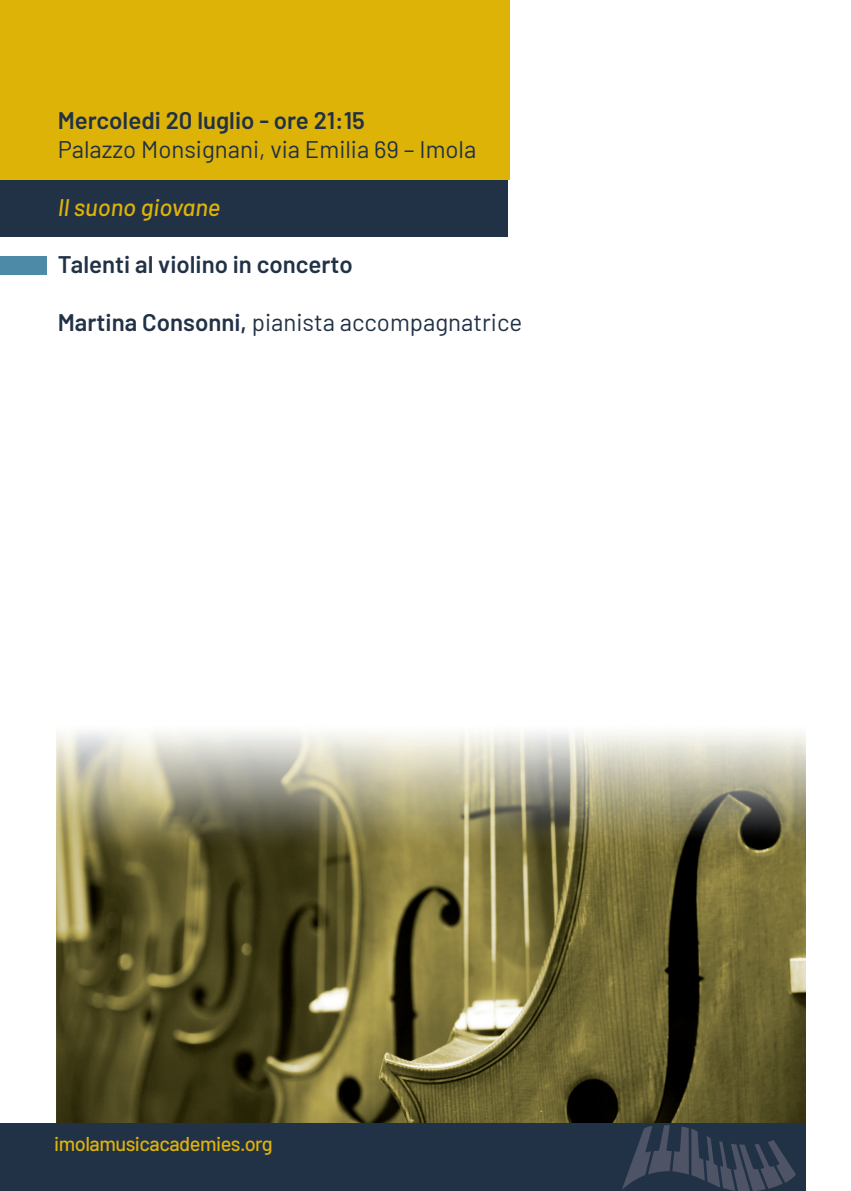
<style>
.page{position:relative;width:851px;height:1191px;background:#fff}
.page>*{position:absolute;margin:0;border:0;box-sizing:border-box;transform-origin:0 0}
.t1{font:24px "Barlow";color:#213146}
.t2{font:600 24px "Barlow";color:#213146}
.t3{font:italic 500 24px "Barlow";color:#deb308}
.t4{font:500 20px "Barlow";letter-spacing:-.025em;color:#deb308}
.s1{font-weight:600}
</style>
<div class="page">
<img style="left:57px;top:731px;width:748px;height:392px">
<div style="left:0;top:179px;width:507px;height:58px;background:#213146"></div>
<div style="left:0;top:0;width:509px;height:179px;background:#deb308"></div>
<div style="left:0;top:1123px;width:805px;height:68px;background:#213146"></div>
<div style="left:0;top:257px;width:46px;height:18px;background:#4c8aa7"></div>
<svg style="left:622px;top:1125px;width:173px;height:66px"></svg>
<p class="t2" style="left:58px;top:105px;width:309px">Mercoledi 20 luglio - ore 21:15</p>
<p class="t1" style="left:58px;top:134px;width:420px">Palazzo Monsignani, via Emilia 69 – Imola</p>
<p class="t3" style="left:58px;top:192px;width:164px">Il suono giovane</p>
<p class="t2" style="left:58px;top:249px;width:296px">Talenti al violino in concerto</p>
<p class="t1" style="left:58px;top:307px;width:466px"><span class="s1">Martina Consonni,</span> pianista accompagnatrice</p>
<p class="t4" style="left:54px;top:1130px;width:220px">imolamusicacademies.org</p>
</div>
